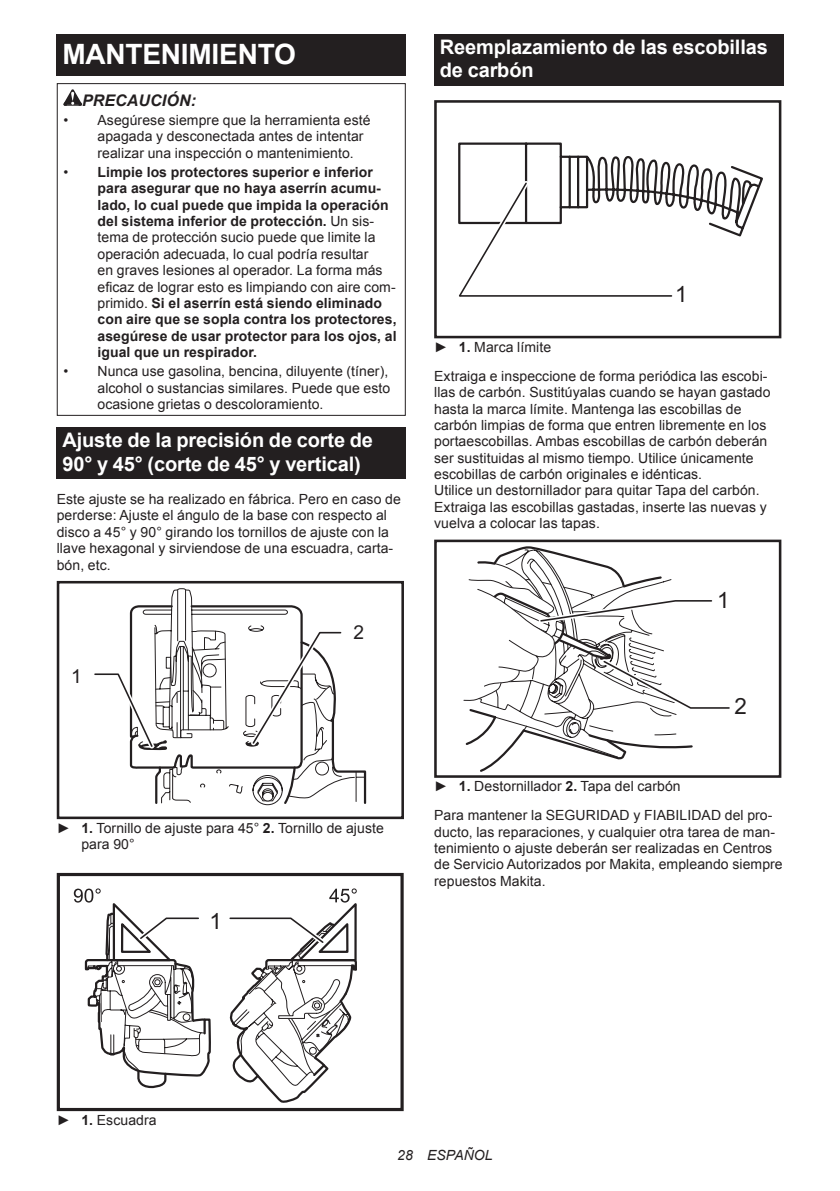
<style>
.page{position:relative;width:840px;height:1191px;background:#fff}
.page>*{position:absolute;margin:0;border:0;box-sizing:border-box;transform-origin:0 0}
.t1{font:700 28px "Arial";letter-spacing:-.01em;color:#fff}
.t2{font:22.4px "Arial";color:#231f20}
.t3{font:700 20px/23.4px "Arial";letter-spacing:-.01em;color:#fff}
.t4{font:19.2px "Arial";color:#231f20}
.t5{font:italic 700 16px "Arial";letter-spacing:.005em;color:#231f20}
.t6{font:14px/16.4px "Arial";letter-spacing:.005em;color:#231f20}
.t7{font:700 14px/16.4px "Arial";letter-spacing:.005em;color:#231f20}
.t8{font:italic 14px "Arial";letter-spacing:.005em;color:#231f20}
.s1{font-weight:400}
.s2{font-weight:700}
</style>
<div class="page">
<div style="left:57px;top:34px;width:348px;height:41px;background:#231f20"></div>
<svg style="left:63px;top:89px;width:19px;height:17px"></svg>
<div style="left:57px;top:83px;width:348px;height:333px;border:1px solid #231f20"></div>
<div style="left:57px;top:427px;width:348px;height:52px;background:#231f20"></div>
<svg style="left:94px;top:588px;width:273px;height:218px"></svg>
<div style="left:57px;top:581px;width:347px;height:238px;border:3px solid #231f20"></div>
<svg style="left:74px;top:888px;width:283px;height:215px"></svg>
<div style="left:57px;top:873px;width:346px;height:238px;border:3px solid #231f20"></div>
<div style="left:434px;top:34px;width:348px;height:52px;background:#231f20"></div>
<div style="left:434px;top:100px;width:347px;height:238px;border:3px solid #231f20"></div>
<svg style="left:457px;top:100px;width:307px;height:137px"></svg>
<svg style="left:457px;top:177px;width:215px;height:120px"></svg>
<svg style="left:463px;top:546px;width:267px;height:226px"></svg>
<div style="left:434px;top:539px;width:347px;height:239px;border:3px solid #231f20"></div>
<h1 class="t1" style="left:62px;top:35px;width:235px">MANTENIMIENTO</h1>
<p class="t5" style="left:82px;top:89px;width:115px">PRECAUCIÓN:</p>
<p class="t6" style="left:97px;top:112px;width:274px;text-indent:-34px">• Asegúrese siempre que la herramienta esté apagada y desconectada antes de intentar realizar una inspección o mantenimiento.</p>
<p class="t7" style="left:97px;top:164px;width:300px;text-indent:-34px"><span class="s1">•</span> Limpie los protectores superior e inferior para asegurar que no haya aserrín acumu&shy;lado, lo cual puede que impida la operación del sistema inferior de protección. <span class="s1">Un sis&shy;tema de protección sucio puede que limite la operación adecuada, lo cual podría resultar<br>en graves lesiones al operador. La forma más eficaz de lograr esto es limpiando con aire com&shy;primido.</span> Si el aserrín está siendo eliminado con aire que se sopla contra los protectores, asegúrese de usar protector para los ojos, al igual que un respirador.</p>
<p class="t6" style="left:97px;top:363px;width:294px;text-indent:-34px">• Nunca use gasolina, bencina, diluyente (tíner), alcohol o sustancias similares. Puede que esto ocasione grietas o descoloramiento.</p>
<h3 class="t3" style="left:62px;top:429px;width:312px">Ajuste de la precisión de corte de<br>90° y 45° (corte de 45° y vertical)</h3>
<p class="t6" style="left:57px;top:491px;width:345px">Este ajuste se ha realizado en fábrica. Pero en caso de perderse: Ajuste el ángulo de la base con respecto al disco a 45° y 90° girando los tornillos de ajuste con la llave hexagonal y sirviendose de una escuadra, carta&shy;bón, etc.</p>
<h3 class="t4" style="left:71px;top:663px;width:12px">1</h3>
<h3 class="t4" style="left:353px;top:620px;width:12px">2</h3>
<p class="t6" style="left:81px;top:819px;width:304px;text-indent:-25px">► <span class="s2">1.</span> Tornillo de ajuste para 45° <span class="s2">2.</span> Tornillo de ajuste para 90°</p>
<h2 class="t2" style="left:209px;top:906px;width:14px">1</h2>
<h3 class="t3" style="left:439px;top:36px;width:329px">Reemplazamiento de las escobillas de carbón</h3>
<h2 class="t2" style="left:674px;top:280px;width:14px">1</h2>
<p class="t6" style="left:434px;top:333px;width:335px;line-height:28.8px">► <span class="s2">1.</span> Marca límite<br>Extraiga e inspeccione de forma periódica las escobi-</p>
<p class="t6" style="left:434px;top:384px;width:338px">llas de carbón. Sustitúyalas cuando se hayan gastado hasta la marca límite. Mantenga las escobillas de carbón limpias de forma que entren libremente en los portaescobillas. Ambas escobillas de carbón deberán ser sustituidas al mismo tiempo. Utilice únicamente escobillas de carbón originales e idénticas.<br>Utilice un destornillador para quitar Tapa del carbón.<br>Extraiga las escobillas gastadas, inserte las nuevas y vuelva a colocar las tapas.</p>
<h2 class="t2" style="left:716px;top:585px;width:14px">1</h2>
<h2 class="t2" style="left:734px;top:692px;width:14px">2</h2>
<p class="t6" style="left:434px;top:772px;width:339px;line-height:28.8px">► <span class="s2">1.</span> Destornillador <span class="s2">2.</span> Tapa del carbón<br>Para mantener la SEGURIDAD y FIABILIDAD del pro-</p>
<p class="t6" style="left:434px;top:823px;width:350px">ducto, las reparaciones, y cualquier otra tarea de man&shy;tenimiento o ajuste deberán ser realizadas en Centros de Servicio Autorizados por Makita, empleando siempre repuestos Makita.</p>
<p class="t6" style="left:57px;top:1111px;width:101px">► <span class="s2">1.</span> Escuadra</p>
<p class="t8" style="left:397px;top:1146px;width:97px">28 ESPAÑOL</p>
</div>
